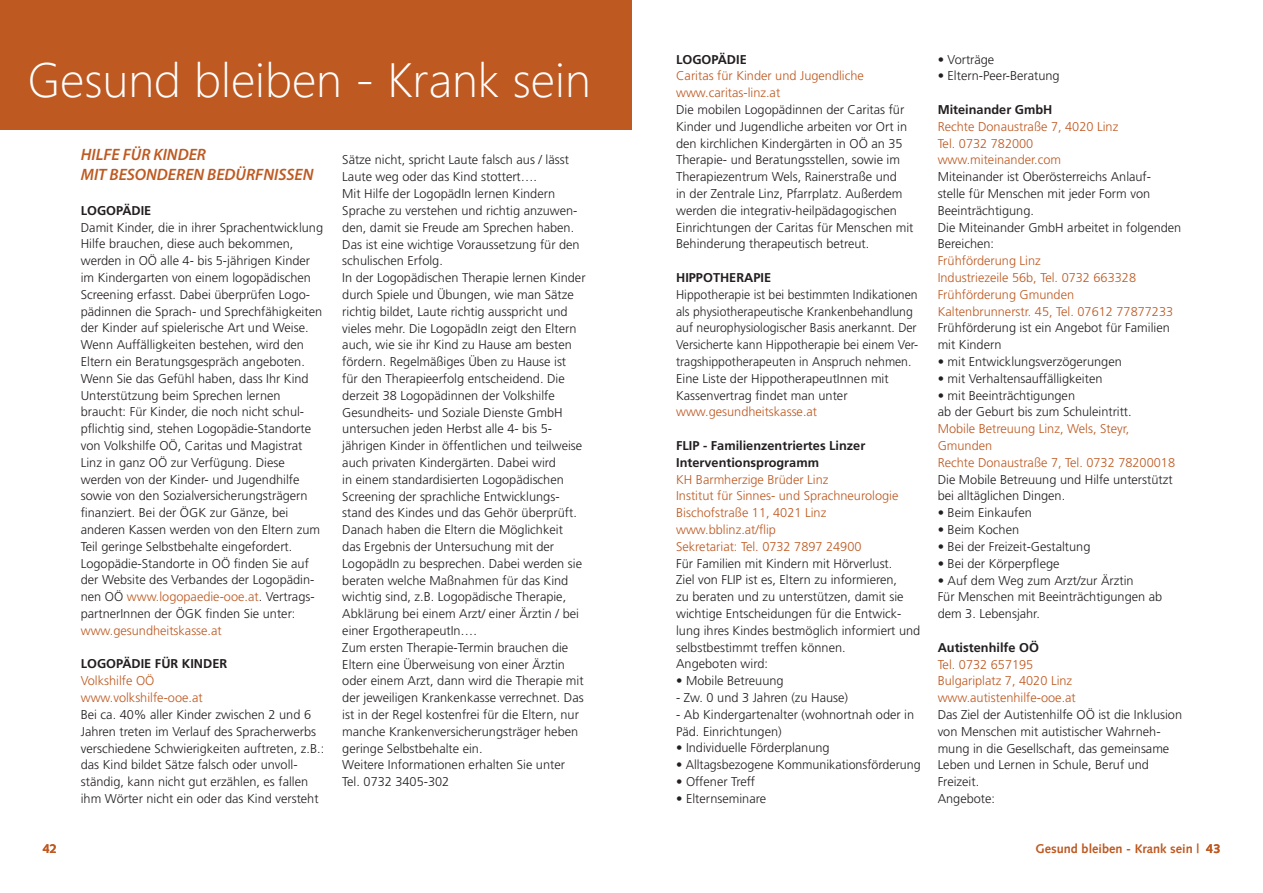
<style>
.page{position:relative;width:1263px;height:893px;background:#fff}
.page>*{position:absolute;margin:0;border:0;box-sizing:border-box;transform-origin:0 0}
.t1{font:300 48px "Segoe UI";color:#fff}
.t2{font:italic 600 16.5px/19.8px "Myriad Pro";color:#be5921}
.t3{font:300 12.75px/16.8px "Frutiger LT Std";color:#231f20}
.t4{font:300 12.75px/16.8px "Frutiger LT Std";color:#be5921}
.t5{font:300 12.75px/16.8px "Frutiger LT Std";color:#231f20;scale:.96 1}
.t6{font:700 12.75px/16.8px "Frutiger LT Std";color:#231f20}
.t7{font:700 12.75px "Syntax";color:#be5921}
.s1{color:#be5921}
</style>
<div class="page">
<div style="left:0;top:0;width:631px;height:129px;background:#be5921"></div>
<h1 class="t1" style="left:28px;top:35px;width:564px">Gesund bleiben - Krank sein</h1>
<p class="t2" style="left:81px;top:144px;width:234px">HILFE FÜR KINDER<br>MIT BESONDEREN BEDÜRFNISSEN</p>
<p class="t6" style="left:81px;top:202px;width:72px">LOGOPÄDIE</p>
<p class="t3" style="left:81px;top:219px;width:244px">Damit Kinder, die in ihrer Sprachentwicklung Hilfe brauchen, diese auch bekommen, werden in OÖ alle 4- bis 5-jährigen Kinder im Kindergarten von einem logopädischen Screening erfasst. Dabei überprüfen Logo&shy;pädinnen die Sprach- und Sprechfähigkeiten der Kinder auf spielerische Art und Weise.<br>Wenn Auffälligkeiten bestehen, wird den Eltern ein Beratungsgespräch angeboten.<br>Wenn Sie das Gefühl haben, dass Ihr Kind Unterstützung beim Sprechen lernen braucht: Für Kinder, die noch nicht schul&shy;pflichtig sind, stehen Logopädie-Standorte von Volkshilfe OÖ, Caritas und Magistrat Linz in ganz OÖ zur Verfügung. Diese werden von der Kinder- und Jugendhilfe sowie von den Sozialversicherungsträgern finanziert. Bei der ÖGK zur Gänze, bei anderen Kassen werden von den Eltern zum Teil geringe Selbstbehalte eingefordert.<br>Logopädie-Standorte in OÖ finden Sie auf der Website des Verbandes der Logopädin&shy;nen OÖ <span class="s1">www.logopaedie-ooe.at</span>. Vertrags&shy;partnerInnen der ÖGK finden Sie unter:</p>
<p class="t4" style="left:81px;top:622px;width:143px">www.gesundheitskasse.at</p>
<p class="t6" style="left:81px;top:656px;width:148px">LOGOPÄDIE FÜR KINDER</p>
<p class="t4" style="left:81px;top:673px;width:123px">Volkshilfe OÖ www.volkshilfe-ooe.at</p>
<p class="t3" style="left:81px;top:706px;width:245px">Bei ca. 40% aller Kinder zwischen 2 und 6<br>Jahren treten im Verlauf des Spracherwerbs verschiedene Schwierigkeiten auftreten, z.B.: das Kind bildet Sätze falsch oder unvoll&shy;ständig, kann nicht gut erzählen, es fallen ihm Wörter nicht ein oder das Kind versteht</p>
<p class="t3" style="left:342px;top:152px;width:245px">Sätze nicht, spricht Laute falsch aus / lässt Laute weg oder das Kind stottert….<br>Mit Hilfe der LogopädIn lernen Kindern Sprache zu verstehen und richtig anzuwen&shy;den, damit sie Freude am Sprechen haben.<br>Das ist eine wichtige Voraussetzung für den schulischen Erfolg.<br>In der Logopädischen Therapie lernen Kinder durch Spiele und Übungen, wie man Sätze richtig bildet, Laute richtig ausspricht und vieles mehr. Die LogopädIn zeigt den Eltern auch, wie sie ihr Kind zu Hause am besten fördern. Regelmäßiges Üben zu Hause ist<br>für den Therapieerfolg entscheidend. Die derzeit 38 Logopädinnen der Volkshilfe Gesundheits- und Soziale Dienste GmbH untersuchen jeden Herbst alle 4- bis 5- jährigen Kinder in öffentlichen und teilweise auch privaten Kindergärten. Dabei wird<br>in einem standardisierten Logopädischen Screening der sprachliche Entwicklungs&shy;stand des Kindes und das Gehör überprüft.<br>Danach haben die Eltern die Möglichkeit<br>das Ergebnis der Untersuchung mit der LogopädIn zu besprechen. Dabei werden sie beraten welche Maßnahmen für das Kind wichtig sind, z.B. Logopädische Therapie, Abklärung bei einem Arzt/ einer Ärztin / bei einer ErgotherapeutIn….<br>Zum ersten Therapie-Termin brauchen die Eltern eine Überweisung von einer Ärztin oder einem Arzt, dann wird die Therapie mit der jeweiligen Krankenkasse verrechnet. Das ist in der Regel kostenfrei für die Eltern, nur manche Krankenversicherungsträger heben geringe Selbstbehalte ein.<br>Weitere Informationen erhalten Sie unter Tel. 0732 3405-302</p>
<p class="t6" style="left:676px;top:51px;width:72px">LOGOPÄDIE</p>
<p class="t4" style="left:676px;top:68px;width:189px">Caritas für Kinder und Jugendliche www.caritas-linz.at</p>
<p class="t3" style="left:676px;top:101px;width:239px">Die mobilen Logopädinnen der Caritas für Kinder und Jugendliche arbeiten vor Ort in den kirchlichen Kindergärten in OÖ an 35<br>Therapie- und Beratungsstellen, sowie im Therapiezentrum Wels, Rainerstraße und<br>in der Zentrale Linz, Pfarrplatz. Außerdem werden die integrativ-heilpädagogischen Einrichtungen der Caritas für Menschen mit Behinderung therapeutisch betreut.</p>
<p class="t6" style="left:676px;top:269px;width:96px">HIPPOTHERAPIE</p>
<p class="t5" style="left:676px;top:286px;width:254px">Hippotherapie ist bei bestimmten Indikationen als physiotherapeutische Krankenbehandlung auf neurophysiologischer Basis anerkannt. Der Versicherte kann Hippotherapie bei einem Ver&shy;tragshippotherapeuten in Anspruch nehmen.<br>Eine Liste der HippotherapeutInnen mit Kassenvertrag findet man unter</p>
<p class="t4" style="left:676px;top:404px;width:143px">www.gesundheitskasse.at</p>
<p class="t6" style="left:676px;top:437px;width:191px">FLIP - Familienzentriertes Linzer<br>Interventionsprogramm</p>
<p class="t4" style="left:676px;top:471px;width:224px">KH Barmherzige Brüder Linz<br>Institut für Sinnes- und Sprachneurologie<br>Bischofstraße 11, 4021 Linz www.bblinz.at/flip<br>Sekretariat: Tel. 0732 7897 24900</p>
<p class="t3" style="left:676px;top:555px;width:246px">Für Familien mit Kindern mit Hörverlust.<br>Ziel von FLIP ist es, Eltern zu informieren,<br>zu beraten und zu unterstützen, damit sie wichtige Entscheidungen für die Entwick&shy;lung ihres Kindes bestmöglich informiert und selbstbestimmt treffen können.<br>Angeboten wird:</p>
<p class="t3" style="left:676px;top:673px;width:109px">• Mobile Betreuung</p>
<p class="t3" style="left:676px;top:689px;width:173px">- Zw. 0 und 3 Jahren (zu Hause)</p>
<p class="t3" style="left:676px;top:706px;width:240px">- Ab Kindergartenalter (wohnortnah oder in<br>Päd. Einrichtungen)</p>
<p class="t3" style="left:676px;top:740px;width:155px">• Individuelle Förderplanung</p>
<p class="t3" style="left:676px;top:757px;width:246px">• Alltagsbezogene Kommunikationsförderung</p>
<p class="t3" style="left:676px;top:773px;width:80px">• Offener Treff</p>
<p class="t3" style="left:676px;top:790px;width:91px">• Elternseminare</p>
<p class="t3" style="left:938px;top:51px;width:58px">• Vorträge</p>
<p class="t3" style="left:938px;top:68px;width:124px">• Eltern-Peer-Beratung</p>
<p class="t6" style="left:938px;top:101px;width:116px">Miteinander GmbH</p>
<p class="t4" style="left:938px;top:118px;width:182px">Rechte Donaustraße 7, 4020 Linz<br>Tel. 0732 782000 www.miteinander.com</p>
<p class="t3" style="left:938px;top:169px;width:245px">Miteinander ist Oberösterreichs Anlauf&shy;stelle für Menschen mit jeder Form von<br>Beeinträchtigung.<br>Die Miteinander GmbH arbeitet in folgenden<br>Bereichen:</p>
<p class="t4" style="left:938px;top:253px;width:237px">Frühförderung Linz<br>Industriezeile 56b, Tel. 0732 663328<br>Frühförderung Gmunden<br>Kaltenbrunnerstr. 45, Tel. 07612 77877233</p>
<p class="t3" style="left:938px;top:320px;width:234px">Frühförderung ist ein Angebot für Familien mit Kindern</p>
<p class="t3" style="left:938px;top:353px;width:186px">• mit Entwicklungsverzögerungen</p>
<p class="t3" style="left:938px;top:370px;width:166px">• mit Verhaltensauffälligkeiten</p>
<p class="t3" style="left:938px;top:387px;width:196px">• mit Beeinträchtigungen<br>ab der Geburt bis zum Schuleintritt.</p>
<p class="t4" style="left:938px;top:421px;width:239px">Mobile Betreuung Linz, Wels, Steyr,<br>Gmunden<br>Rechte Donaustraße 7, Tel. 0732 78200018</p>
<p class="t3" style="left:938px;top:471px;width:236px">Die Mobile Betreuung und Hilfe unterstützt bei alltäglichen Dingen.</p>
<p class="t3" style="left:938px;top:505px;width:96px">• Beim Einkaufen</p>
<p class="t3" style="left:938px;top:521px;width:83px">• Beim Kochen</p>
<p class="t3" style="left:938px;top:538px;width:154px">• Bei der Freizeit-Gestaltung</p>
<p class="t3" style="left:938px;top:555px;width:123px">• Bei der Körperpflege</p>
<p class="t3" style="left:938px;top:572px;width:226px">• Auf dem Weg zum Arzt/zur Ärztin<br>Für Menschen mit Beeinträchtigungen ab dem 3. Lebensjahr.</p>
<p class="t6" style="left:938px;top:639px;width:103px">Autistenhilfe OÖ</p>
<p class="t4" style="left:938px;top:656px;width:140px">Tel. 0732 657195<br>Bulgariplatz 7, 4020 Linz www.autistenhilfe-ooe.at</p>
<p class="t3" style="left:938px;top:706px;width:246px">Das Ziel der Autistenhilfe OÖ ist die Inklusion von Menschen mit autistischer Wahrneh&shy;mung in die Gesellschaft, das gemeinsame<br>Leben und Lernen in Schule, Beruf und<br>Freizeit.<br>Angebote:</p>
<p class="t7" style="left:43px;top:841px;width:16px">42</p>
<p class="t7" style="left:1035px;top:841px;width:186px">Gesund bleiben - Krank sein | 43</p>
</div>
